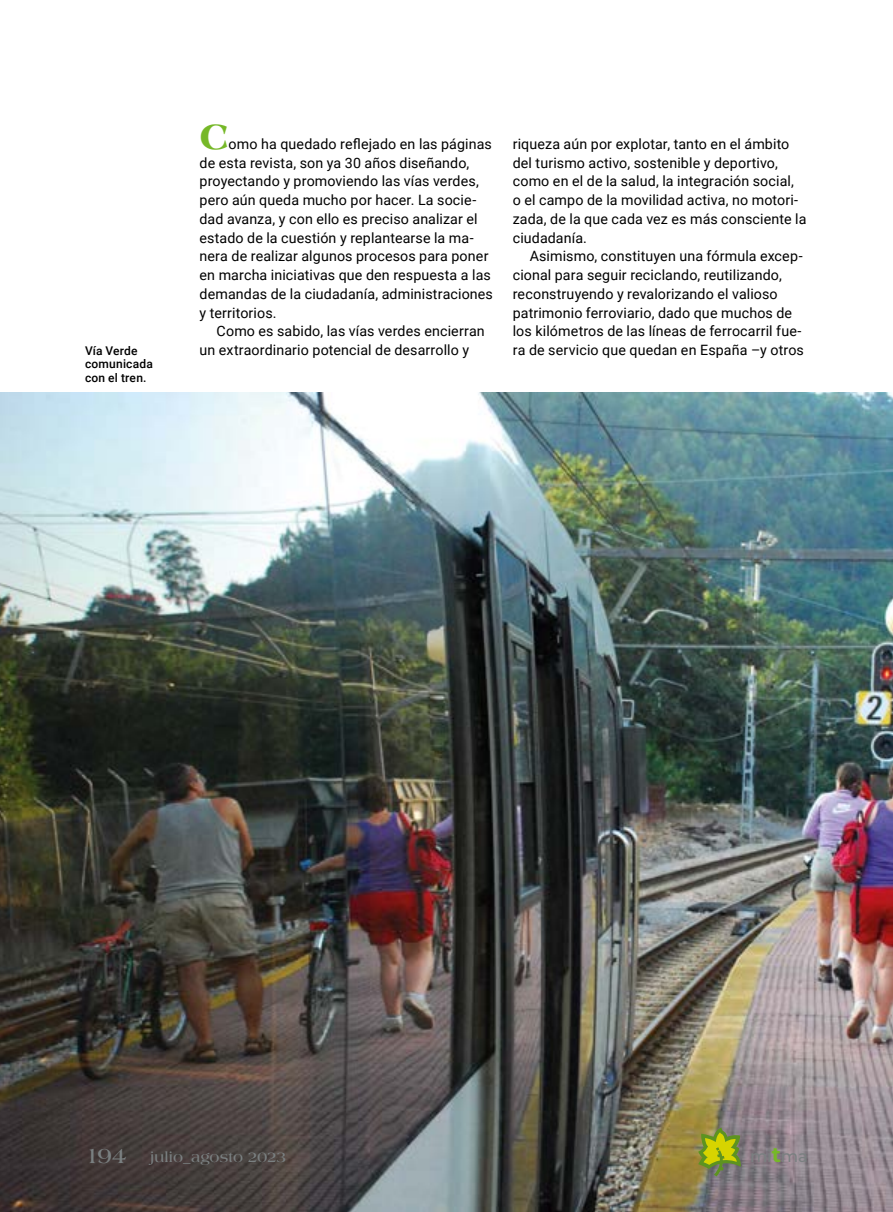
<style>
.page{position:relative;width:893px;height:1212px;background:#fff}
.page>*{position:absolute;margin:0;border:0;box-sizing:border-box;transform-origin:0 0}
.t1{font:800 37.5px "Americana Std";color:#76b828}
.t2{font:500 16.5px "Montserrat";color:#7a8081}
.t3{font:700 15px "Americana Std";letter-spacing:-.005em;color:#7a8081}
.t4{font:14.25px/18.8px "Roboto";letter-spacing:.01em;color:#000}
.t5{font:500 12px/13.5px "Roboto";letter-spacing:.02em;color:#000}
.s1{font-size:22.5px}
.s2{font-weight:700;font-size:21px;color:#76b828}
</style>
<div class="page">
<img style="left:0;top:393px;width:893px;height:819px">
<svg style="left:698px;top:1127px;width:43px;height:49px;background:#919c35"></svg>
<h1 class="t1" style="left:200px;top:114px;width:31px">C</h1>
<p class="t4" style="left:200px;top:134px;width:295px;text-indent:29px">omo ha quedado reflejado en las páginas de esta revista, son ya 30 años diseñando, proyectando y promoviendo las vías verdes, pero aún queda mucho por hacer. La socie&shy;dad avanza, y con ello es preciso analizar el estado de la cuestión y replantearse la ma&shy;nera de realizar algunos procesos para poner en marcha iniciativas que den respuesta a las demandas de la ciudadanía, administraciones y territorios.</p>
<p class="t4" style="left:200px;top:321px;width:287px;text-indent:17px">Como es sabido, las vías verdes encierran un extraordinario potencial de desarrollo y</p>
<p class="t4" style="left:513px;top:134px;width:295px">riqueza aún por explotar, tanto en el ámbito del turismo activo, sostenible y deportivo, como en el de la salud, la integración social,<br>o el campo de la movilidad activa, no motori&shy;zada, de la que cada vez es más consciente la ciudadanía.</p>
<p class="t4" style="left:513px;top:246px;width:291px;text-indent:17px">Asimismo, constituyen una fórmula excep&shy;cional para seguir reciclando, reutilizando, reconstruyendo y revalorizando el valioso patrimonio ferroviario, dado que muchos de los kilómetros de las líneas de ferrocarril fue-</p>
<p class="t5" style="left:85px;top:343px;width:54px">Vía Verde</p>
<p class="t4" style="left:513px;top:340px;width:293px">ra de servicio que quedan en España –y otros</p>
<p class="t5" style="left:85px;top:357px;width:69px">comunicada con el tren.</p>
<p class="t3" style="left:85px;top:1148px;width:203px"><span class="s1">194</span> julio_agosto 2023</p>
<p class="t2" style="left:750px;top:1144px;width:59px">mi<span class="s2">t</span>ma</p>
</div>
